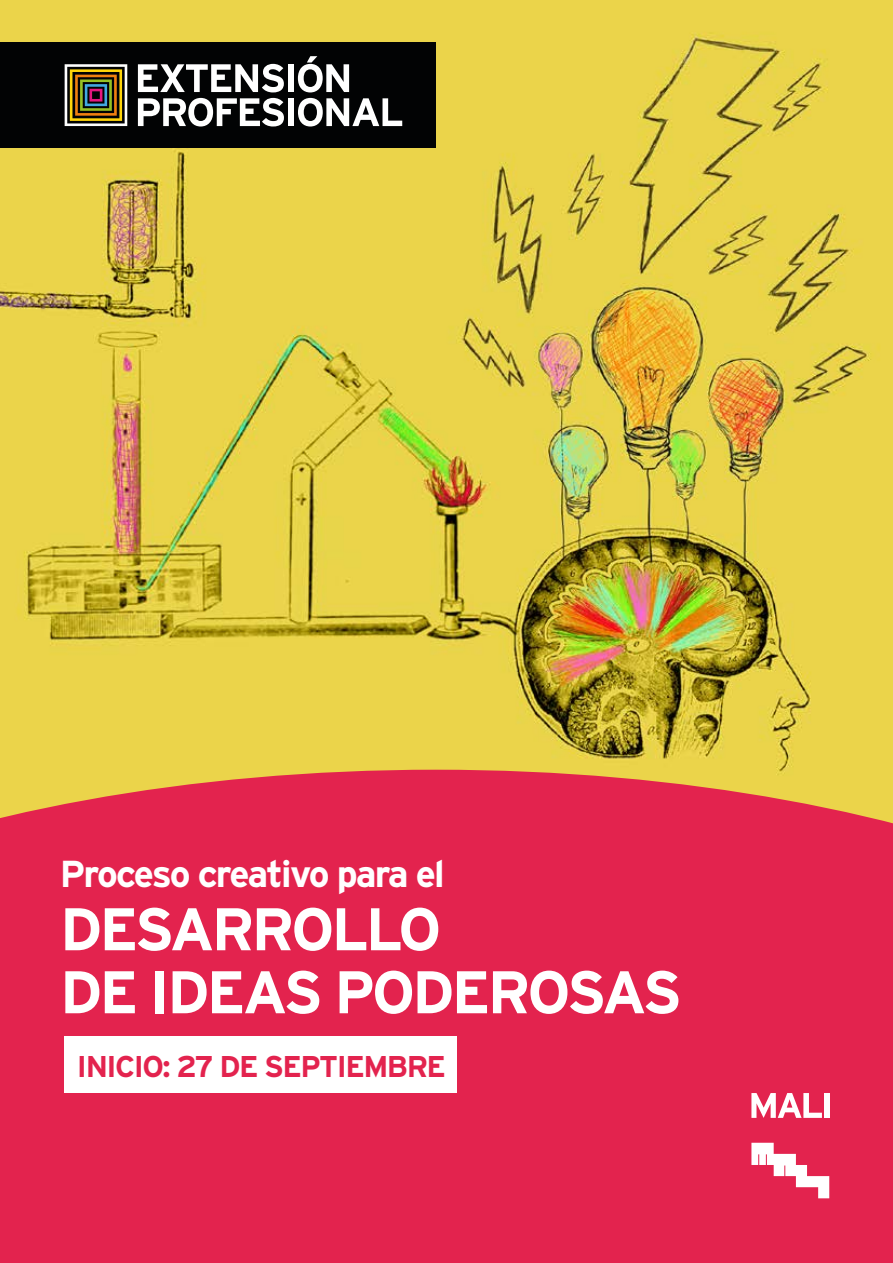
<style>
.page{position:relative;width:893px;height:1263px;background:#fff}
.page>*{position:absolute;margin:0;border:0;box-sizing:border-box;transform-origin:0 0}
.t1{font:700 60px/63px "Interstate";letter-spacing:-.05em;color:#fff}
.t2{font:700 37.5px "Interstate";letter-spacing:-.055em;color:#fff}
.t3{font:700 30px "Interstate";letter-spacing:-.05em;color:#e3234e}
</style>
<div class="page">
<img style="left:0;top:0;width:893px;height:770px">
<div style="left:0;top:770px;width:893px;height:493px;background:#e3234e"></div>
<div style="left:0;top:43px;width:436px;height:105px;background:#020304"></div>
<svg style="left:65px;top:64px;width:62px;height:62px"></svg>
<svg style="left:138px;top:64px;width:146px;height:28px"></svg>
<div style="left:288px;top:64px;width:6px;height:28px;background:#fff"></div>
<svg style="left:298px;top:56px;width:51px;height:36px"></svg>
<svg style="left:138px;top:98px;width:146px;height:28px"></svg>
<div style="left:288px;top:98px;width:6px;height:28px;background:#fff"></div>
<svg style="left:298px;top:98px;width:104px;height:28px"></svg>
<div style="left:824px;top:1093px;width:5px;height:25px;background:#fff"></div>
<svg style="left:751px;top:1093px;width:71px;height:25px"></svg>
<svg style="left:751px;top:1143px;width:78px;height:55px"></svg>
<div style="left:64px;top:1037px;width:393px;height:56px;background:#fff"></div>
<p class="t2" style="left:60px;top:853px;width:386px">Proceso creativo para el</p>
<p class="t1" style="left:60px;top:897px;width:623px">DESARROLLO<br>DE IDEAS PODEROSAS</p>
<p class="t3" style="left:77px;top:1049px;width:371px">INICIO: 27 DE SEPTIEMBRE</p>
</div>
